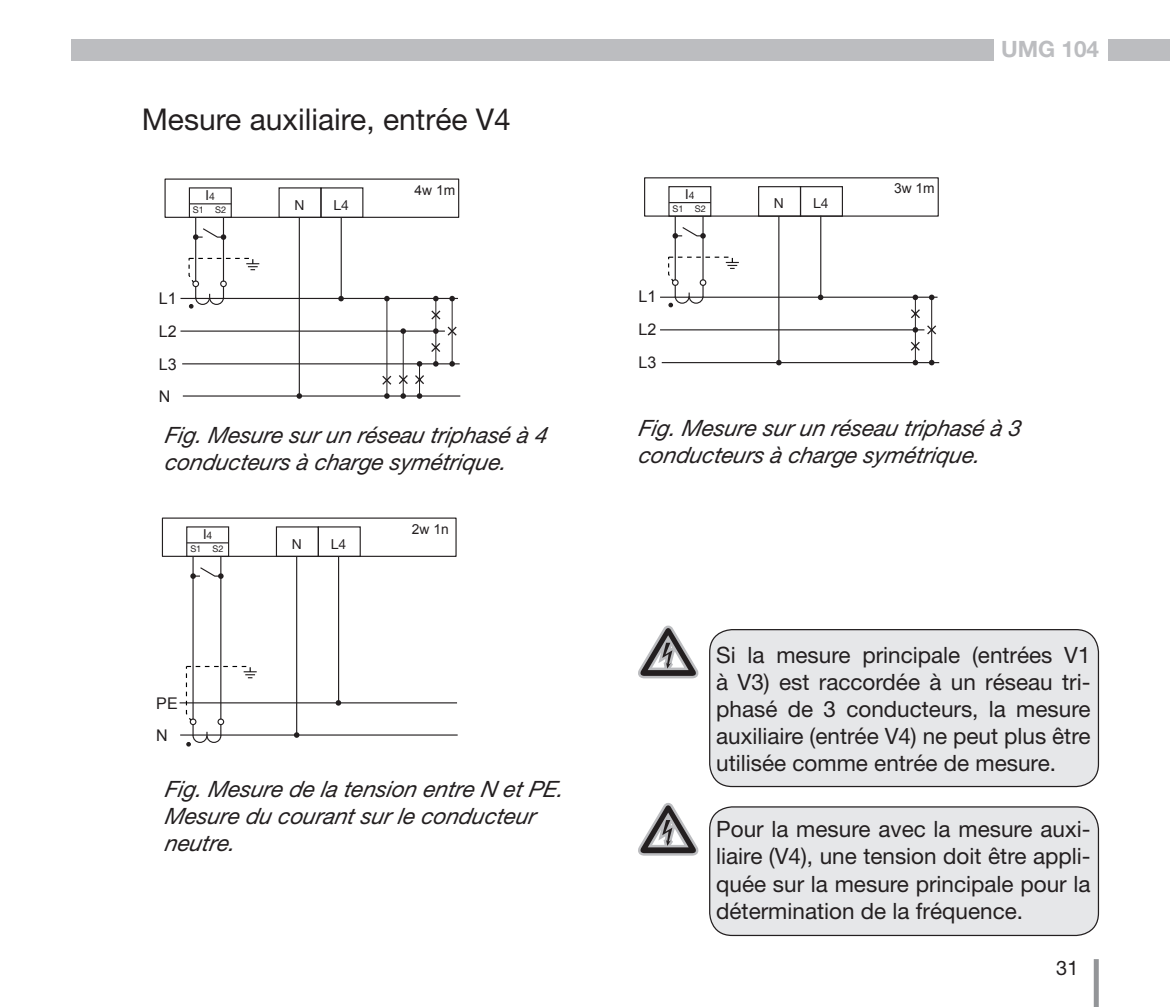
<style>
.page{position:relative;width:1170px;height:1007px;background:#fff}
.page>*{position:absolute;margin:0;border:0;box-sizing:border-box;transform-origin:0 0}
.t1{font:30px "Helvetica Neue LT";color:#231f20}
.t2{font:22.5px/27px "Helvetica Neue LT";color:#231f20;text-align:justify}
.t3{font:italic 22.5px/27px "Helvetica Neue LT";color:#231f20}
.t4{font:700 22.5px "Helvetica Neue LT";color:#bcbdc0}
.t5{font:20px "Helvetica Neue LT";color:#231f20}
.t6{font:16px "Arial";color:#231f20}
.t7{font:13.75px "Helvetica Neue LT";color:#231f20}
.t8{font:13.75px "Arial";color:#231f20}
.t9{font:9.25px "Helvetica Neue LT";color:#231f20}
.s1{font-size:10.25px}
</style>
<div class="page">
<div style="left:1093px;top:958px;width:5px;height:48px;background:#939598"></div>
<div style="left:1107px;top:39px;width:62px;height:21px;background:#bcbdc0"></div>
<div style="left:71px;top:39px;width:922px;height:21px;background:#bcbdc0"></div>
<svg style="left:644px;top:177px;width:295px;height:40px"></svg>
<hr style="left:931px;top:297px;width:1px;height:65px;background:#231f20">
<hr style="left:914px;top:297px;width:1px;height:65px;background:#231f20">
<div style="left:668px;top:186px;width:43px;height:31px;border:1px solid #231f20"></div>
<hr style="left:660px;top:296px;width:277px;height:2px;background:#231f20">
<hr style="left:660px;top:329px;width:264px;height:1px;background:#231f20">
<hr style="left:661px;top:362px;width:278px;height:1px;background:#231f20">
<hr style="left:702px;top:216px;width:1px;height:64px;background:#231f20">
<hr style="left:674px;top:216px;width:1px;height:64px;background:#231f20">
<hr style="left:669px;top:202px;width:41px;height:1px;background:#231f20">
<svg style="left:912px;top:294px;width:6px;height:6px"></svg>
<svg style="left:928px;top:294px;width:6px;height:6px"></svg>
<svg style="left:912px;top:360px;width:6px;height:5px"></svg>
<svg style="left:928px;top:360px;width:6px;height:5px"></svg>
<svg style="left:667px;top:256px;width:71px;height:51px"></svg>
<svg style="left:672px;top:226px;width:33px;height:12px"></svg>
<svg style="left:909px;top:308px;width:27px;height:44px"></svg>
<div style="left:799px;top:186px;width:43px;height:31px;border:1px solid #231f20"></div>
<div style="left:758px;top:186px;width:43px;height:31px;border:1px solid #231f20"></div>
<svg style="left:776px;top:360px;width:5px;height:5px"></svg>
<hr style="left:778px;top:216px;width:1px;height:146px;background:#231f20">
<hr style="left:820px;top:216px;width:1px;height:81px;background:#231f20">
<svg style="left:817px;top:294px;width:6px;height:6px"></svg>
<svg style="left:164px;top:178px;width:296px;height:40px"></svg>
<hr style="left:451px;top:298px;width:1px;height:65px;background:#231f20">
<hr style="left:386px;top:298px;width:1px;height:98px;background:#231f20">
<hr style="left:435px;top:298px;width:1px;height:65px;background:#231f20">
<hr style="left:419px;top:363px;width:1px;height:33px;background:#231f20">
<hr style="left:403px;top:331px;width:1px;height:65px;background:#231f20">
<div style="left:189px;top:187px;width:43px;height:31px;border:1px solid #231f20"></div>
<hr style="left:183px;top:395px;width:277px;height:1px;background:#231f20">
<hr style="left:180px;top:298px;width:278px;height:1px;background:#231f20">
<hr style="left:180px;top:330px;width:265px;height:1px;background:#231f20">
<hr style="left:182px;top:363px;width:277px;height:1px;background:#231f20">
<hr style="left:223px;top:217px;width:1px;height:64px;background:#231f20">
<hr style="left:195px;top:217px;width:1px;height:64px;background:#231f20">
<hr style="left:189px;top:203px;width:42px;height:1px;background:#231f20">
<svg style="left:433px;top:296px;width:5px;height:5px"></svg>
<svg style="left:449px;top:296px;width:6px;height:5px"></svg>
<svg style="left:384px;top:296px;width:5px;height:5px"></svg>
<svg style="left:384px;top:393px;width:5px;height:6px"></svg>
<svg style="left:400px;top:393px;width:6px;height:6px"></svg>
<svg style="left:417px;top:393px;width:5px;height:6px"></svg>
<svg style="left:188px;top:257px;width:71px;height:51px"></svg>
<svg style="left:193px;top:227px;width:33px;height:13px"></svg>
<svg style="left:381px;top:309px;width:77px;height:77px"></svg>
<div style="left:320px;top:187px;width:43px;height:31px;border:1px solid #231f20"></div>
<div style="left:278px;top:187px;width:43px;height:31px;border:1px solid #231f20"></div>
<svg style="left:296px;top:393px;width:6px;height:6px"></svg>
<hr style="left:299px;top:217px;width:1px;height:179px;background:#231f20">
<hr style="left:340px;top:217px;width:2px;height:81px;background:#231f20">
<svg style="left:338px;top:296px;width:6px;height:5px"></svg>
<svg style="left:161px;top:517px;width:296px;height:40px"></svg>
<div style="left:186px;top:526px;width:43px;height:31px;border:1px solid #231f20"></div>
<hr style="left:180px;top:734px;width:277px;height:1px;background:#231f20">
<hr style="left:179px;top:702px;width:278px;height:1px;background:#231f20">
<hr style="left:220px;top:556px;width:1px;height:163px;background:#231f20">
<hr style="left:192px;top:556px;width:2px;height:163px;background:#231f20">
<hr style="left:187px;top:542px;width:41px;height:1px;background:#231f20">
<svg style="left:185px;top:665px;width:72px;height:81px"></svg>
<svg style="left:190px;top:566px;width:33px;height:12px"></svg>
<div style="left:318px;top:526px;width:43px;height:31px;border:1px solid #231f20"></div>
<div style="left:276px;top:526px;width:43px;height:31px;border:1px solid #231f20"></div>
<svg style="left:294px;top:732px;width:5px;height:5px"></svg>
<hr style="left:296px;top:556px;width:1px;height:179px;background:#231f20">
<hr style="left:338px;top:556px;width:1px;height:146px;background:#231f20">
<svg style="left:335px;top:700px;width:6px;height:5px"></svg>
<div style="left:709px;top:629px;width:389px;height:157px;background:#e6e7e9;border-radius:22px"></div>
<div style="left:709px;top:629px;width:389px;height:158px;border:1px solid #231f20;border-radius:22px"></div>
<div style="left:709px;top:806px;width:389px;height:129px;background:#e6e7e9;border-radius:22px"></div>
<div style="left:709px;top:806px;width:389px;height:129px;border:1px solid #231f20;border-radius:22px"></div>
<svg style="left:638px;top:625px;width:61px;height:54px"></svg>
<svg style="left:638px;top:803px;width:61px;height:53px"></svg>
<p class="t4" style="left:1001px;top:35px;width:99px">UMG 104</p>
<h1 class="t1" style="left:142px;top:101px;width:370px">Mesure auxiliaire, entrée V4</h1>
<p class="t7" style="left:206px;top:187px;width:11px">I<span class="s1">4</span></p>
<p class="t9" style="left:193px;top:204px;width:35px">S1 S2</p>
<p class="t7" style="left:294px;top:196px;width:11px">N</p>
<p class="t7" style="left:333px;top:196px;width:17px">L4</p>
<p class="t8" style="left:414px;top:181px;width:42px">4w 1m</p>
<p class="t7" style="left:685px;top:186px;width:11px">I<span class="s1">4</span></p>
<p class="t9" style="left:672px;top:203px;width:35px">S1 S2</p>
<p class="t7" style="left:773px;top:195px;width:11px">N</p>
<p class="t7" style="left:813px;top:195px;width:17px">L4</p>
<p class="t8" style="left:894px;top:179px;width:42px">3w 1m</p>
<p class="t6" style="left:159px;top:287px;width:19px">L1</p>
<p class="t6" style="left:638px;top:286px;width:19px">L1</p>
<p class="t6" style="left:159px;top:320px;width:19px">L2</p>
<p class="t6" style="left:638px;top:319px;width:19px">L2</p>
<p class="t6" style="left:159px;top:353px;width:19px">L3</p>
<p class="t6" style="left:638px;top:352px;width:19px">L3</p>
<p class="t6" style="left:159px;top:386px;width:13px">N</p>
<p class="t3" style="left:164px;top:421px;width:388px">Fig. Mesure sur un réseau triphasé à 4 conducteurs à charge symétrique.</p>
<p class="t3" style="left:638px;top:414px;width:388px">Fig. Mesure sur un réseau triphasé à 3 conducteurs à charge symétrique.</p>
<p class="t7" style="left:203px;top:526px;width:11px">I<span class="s1">4</span></p>
<p class="t9" style="left:190px;top:543px;width:35px">S1 S2</p>
<p class="t6" style="left:156px;top:692px;width:23px">PE</p>
<p class="t6" style="left:156px;top:724px;width:13px">N</p>
<p class="t7" style="left:292px;top:535px;width:11px">N</p>
<p class="t7" style="left:331px;top:535px;width:17px">L4</p>
<p class="t8" style="left:412px;top:519px;width:38px">2w 1n</p>
<p class="t3" style="left:164px;top:775px;width:404px">Fig . Mesure de la tension entre N et PE.<br>Mesure du courant sur le conducteur neutre.</p>
<p class="t2" style="left:716px;top:640px;width:376px">Si la mesure principale (entrées V1 à V3) est raccordée à un réseau tri&shy;phasé de 3 conducteurs, la mesure auxiliaire (entrée V4) ne peut plus être utilisée comme entrée de mesure.</p>
<p class="t2" style="left:716px;top:815px;width:376px">Pour la mesure avec la mesure auxi&shy;liaire (V4), une tension doit être appli&shy;quée sur la mesure principale pour la détermination de la fréquence.</p>
<p class="t5" style="left:1056px;top:955px;width:24px">31</p>
</div>
